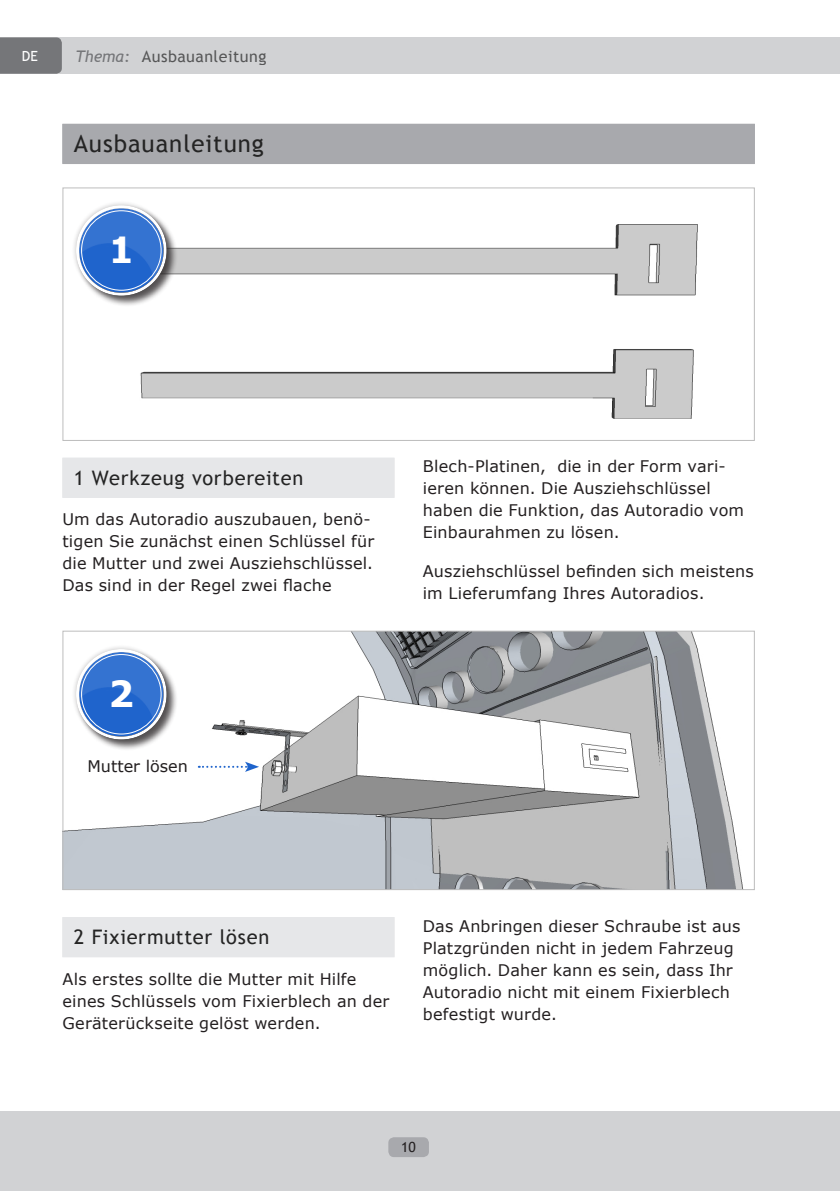
<style>
.page{position:relative;width:840px;height:1191px;background:#fff}
.page>*{position:absolute;margin:0;border:0;box-sizing:border-box;transform-origin:0 0}
.Headline_1{font:700 36px "Verdana";color:#fff}
.Haupt-Thema-Überschr{font:24px "Trebuchet MS";letter-spacing:.04em;color:#242424}
.Thema-Unterthema-Übe{font:20px "Trebuchet MS";letter-spacing:.035em;color:#242424}
.Text-Absatz{font:16px/22px "Verdana";letter-spacing:.01em;color:#231f20}
.t1{font:16px "Trebuchet MS";letter-spacing:.03em;color:#000}
.Text{font:16px "Verdana";color:#231f20}
.t2{font:14px "Trebuchet MS";color:#231f20}
.t3{font:14px "Trebuchet MS";color:#fff}
.s1{font-style:italic;color:#757679}
</style>
<div class="page">
<div style="left:0;top:1111px;width:839px;height:80px;background:#d1d2d4"></div>
<div style="left:0;top:37px;width:839px;height:37px;background:#d1d2d4"></div>
<div style="left:388px;top:1137px;width:40px;height:20px;background:#a8a9ad;border-radius:6px"></div>
<svg style="left:0;top:37px;width:62px;height:37px;background:#77787b"></svg>
<img style="left:140px;top:224px;width:558px;height:195px">
<img style="left:64px;top:632px;width:679px;height:256px">
<div style="left:62px;top:124px;width:692px;height:40px;background:#a8a9ad"></div>
<div style="left:51px;top:181px;width:142px;height:140px;background:#fff;opacity:.1"></div>
<div style="left:51px;top:625px;width:142px;height:139px;background:#fff;opacity:.1"></div>
<div style="left:62px;top:457px;width:332px;height:40px;background:#f3f4f5"></div>
<div style="left:62px;top:458px;width:332px;height:40px;background:#e6e7e9"></div>
<div style="left:62px;top:917px;width:332px;height:40px;background:#e6e7e9"></div>
<svg style="left:199px;top:761px;width:60px;height:11px"></svg>
<p class="t3" style="left:22px;top:48px;width:18px">DE</p>
<p class="t1" style="left:75px;top:47px;width:192px"><span class="s1">Thema:</span> Ausbauanleitung</p>
<p class="Haupt-Thema-Überschr" style="left:74px;top:130px;width:191px">Ausbauanleitung</p>
<p class="Headline_1" style="left:108px;top:225px;width:27px">1</p>
<p class="Thema-Unterthema-Übe" style="left:74px;top:466px;width:231px">1 Werkzeug vorbereiten</p>
<p class="Text-Absatz" style="left:62px;top:508px;width:313px">Um das Autoradio auszubauen, benö&shy;tigen Sie zunächst einen Schlüssel für die Mutter und zwei Ausziehschlüssel.<br>Das sind in der Regel zwei flache</p>
<p class="Headline_1" style="left:108px;top:668px;width:27px">2</p>
<p class="Text" style="left:87px;top:755px;width:102px">Mutter lösen</p>
<p class="Text-Absatz" style="left:422px;top:455px;width:323px">Blech-Platinen, die in der Form vari&shy;ieren können. Die Ausziehschlüssel haben die Funktion, das Autoradio vom Einbaurahmen zu lösen.</p>
<p class="Text-Absatz" style="left:422px;top:560px;width:332px">Ausziehschlüssel befinden sich meistens im Lieferumfang Ihres Autoradios.</p>
<p class="Thema-Unterthema-Übe" style="left:74px;top:925px;width:197px">2 Fixiermutter lösen</p>
<p class="Text-Absatz" style="left:62px;top:967px;width:328px">Als erstes sollte die Mutter mit Hilfe eines Schlüssels vom Fixierblech an der<br>Geräterückseite gelöst werden.</p>
<p class="Text-Absatz" style="left:422px;top:914px;width:319px">Das Anbringen dieser Schraube ist aus Platzgründen nicht in jedem Fahrzeug möglich. Daher kann es sein, dass Ihr Autoradio nicht mit einem Fixierblech befestigt wurde.</p>
<p class="t2" style="left:401px;top:1139px;width:28px">1010</p>
</div>
